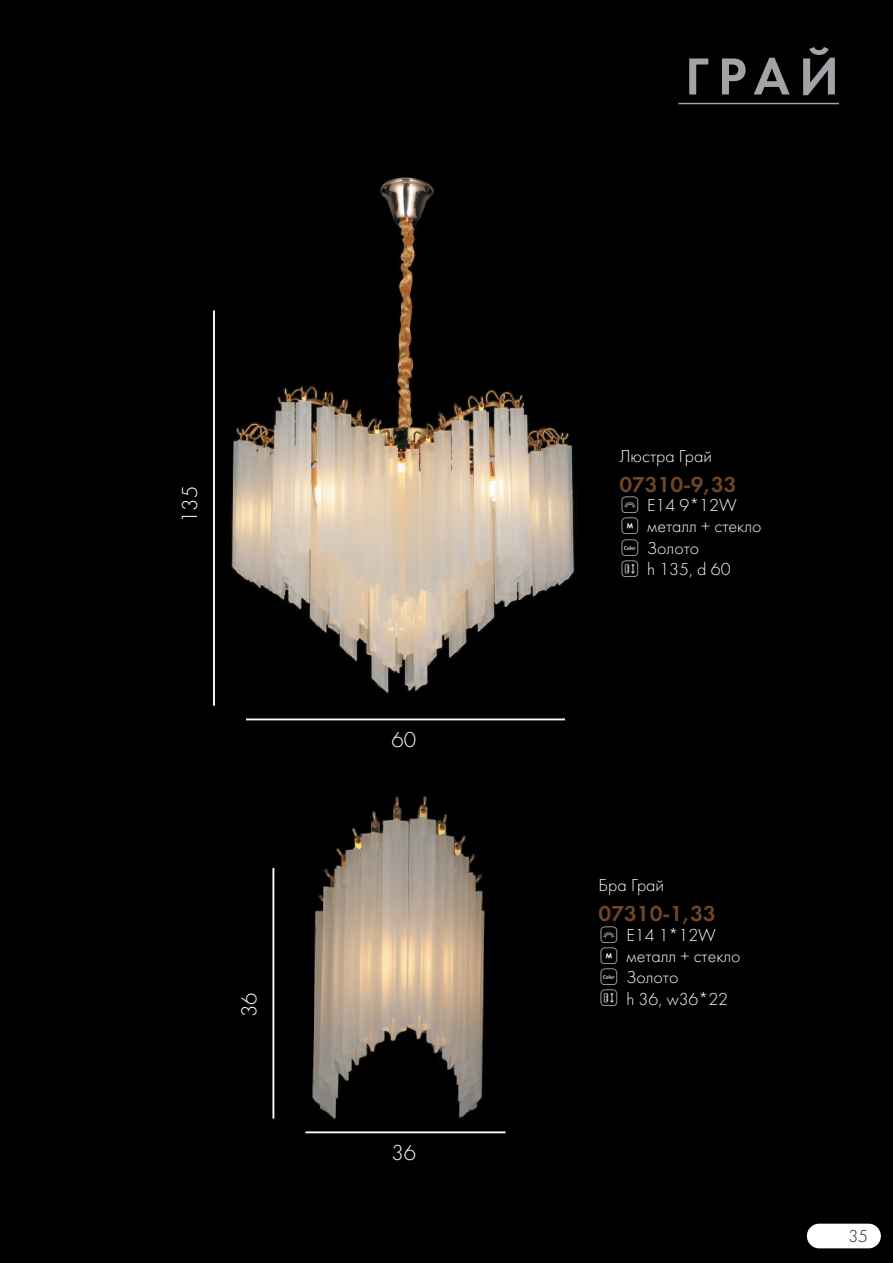
<style>
.page{position:relative;width:893px;height:1263px;background:#000001}
.page>*{position:absolute;margin:0;border:0;box-sizing:border-box;transform-origin:0 0}
.t1{font:54px "Futura Demi C";color:#a1a3a6}
.t2{font:22.5px "Futura Demi C";color:#6f4628}
.t3{font:22.5px "Futura Light C";color:#fff}
.t4{font:18px/21.3px "Futura Light C";color:#fff}
.t5{font:18px "Futura Light C";color:#231f20}
</style>
<div class="page">
<div style="left:807px;top:1224px;width:74px;height:24px;background:#fff;border-radius:12px"></div>
<hr style="left:678px;top:103px;width:161px;height:1px;background:#a2a4a5">
<img style="left:312px;top:796px;width:173px;height:324px">
<img style="left:228px;top:177px;width:350px;height:517px">
<hr style="left:305px;top:1131px;width:200px;height:2px;background:#fff">
<hr style="left:272px;top:868px;width:2px;height:250px;background:#fff">
<hr style="left:246px;top:718px;width:319px;height:2px;background:#fff">
<hr style="left:213px;top:311px;width:2px;height:395px;background:#fff">
<p class="t3" style="left:178px;top:523px;width:38px;rotate:-90deg">135</p>
<p class="t3" style="left:237px;top:1017px;width:26px;rotate:-90deg">36</p>
<p class="t3" style="left:391px;top:728px;width:26px">60</p>
<p class="t3" style="left:391px;top:1141px;width:26px">36</p>
<h1 class="t1" style="left:685px;top:45px;width:155px">ГРАЙ</h1>
<p class="t4" style="left:619px;top:446px;width:94px">Люстра Грай</p>
<p class="t2" style="left:619px;top:471px;width:119px">07310-9,33</p>
<p class="t4" style="left:647px;top:495px;width:116px">E14 9*12W металл + стекло<br>Золото<br>h 135, d 60</p>
<p class="t4" style="left:599px;top:875px;width:67px">Бра Грай</p>
<p class="t2" style="left:599px;top:901px;width:119px">07310-1,33</p>
<p class="t4" style="left:626px;top:925px;width:116px">E14 1*12W металл + стекло<br>Золото<br>h 36, w36*22</p>
<p class="t5" style="left:848px;top:1226px;width:21px">35</p>
</div>
